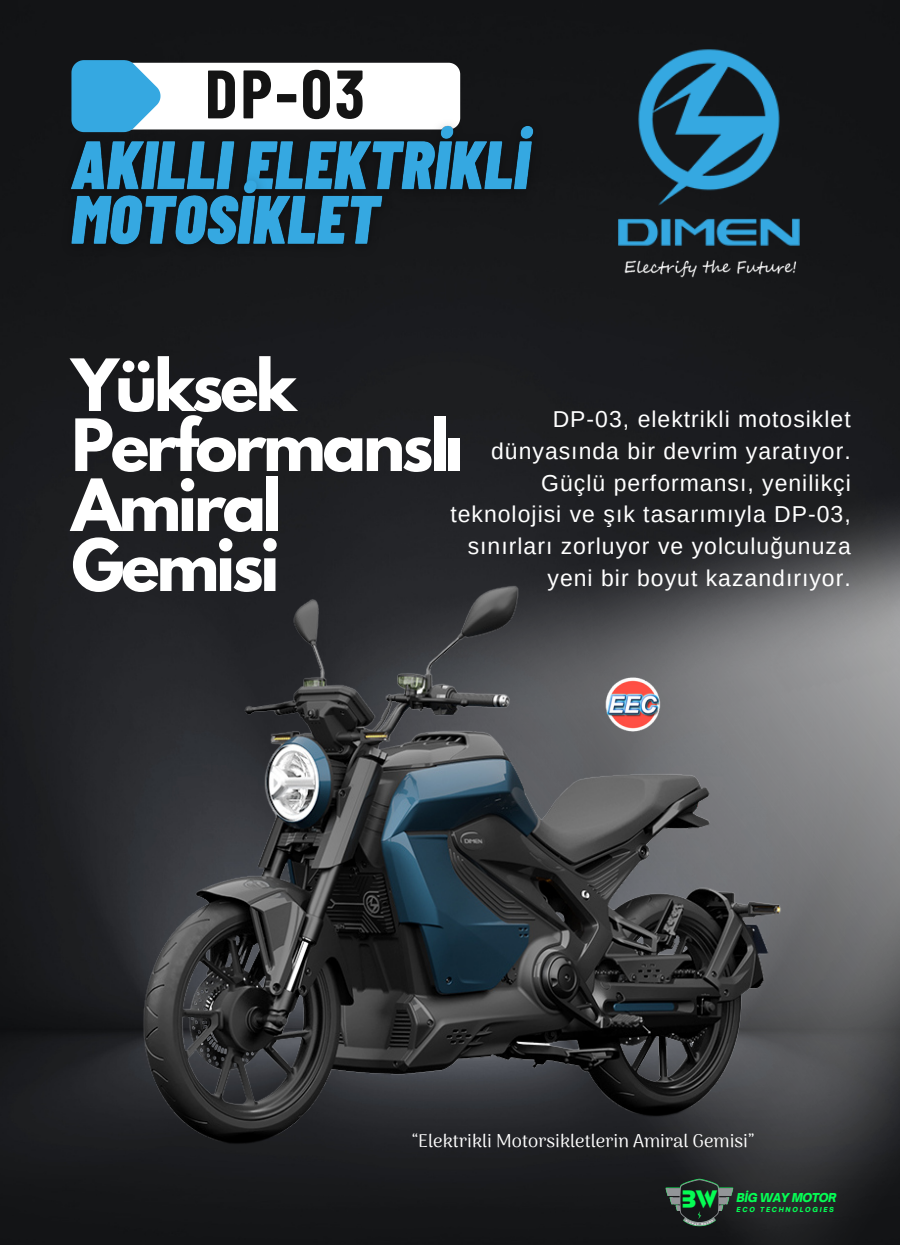
<style>
.page{position:relative;width:900px;height:1245px;background:#161719}
.page>*{position:absolute;margin:0;border:0;box-sizing:border-box;transform-origin:0 0}
.t1{font:700 68.38px "Barlow Condensed";color:#141414}
.t2{font:700 63.75px/60px "League Spartan";letter-spacing:-.05em;color:#fff}
.t3{font:26.25px "Stop";color:#05fd54}
.t4{font:23px/31.6px "Arimo";letter-spacing:.045em;color:#fff;text-align:right}
.t5{font:18.5px "Arima Madurai";color:#fff}
.t6{font:italic 900 11.75px "Open Sauce One";letter-spacing:-.03em;color:#05fd54}
.t7{font:italic 900 6.62px "Open Sauce One";letter-spacing:.265em;color:#05fd54}
</style>
<div class="page">
<img style="left:266px;top:225px;width:634px;height:1020px">
<img style="left:58px;top:484px;width:783px;height:761px">
<svg style="left:71px;top:60px;width:389px;height:50px"></svg>
<img style="left:600px;top:671px;width:66px;height:67px">
<img style="left:609px;top:36px;width:201px;height:222px">
<img style="left:53px;top:110px;width:499px;height:155px">
<img style="left:616px;top:233px;width:194px;height:61px">
<svg style="left:666px;top:1179px;width:67px;height:47px;background:#2f3634"></svg>
<p class="t1" style="left:205px;top:50px;width:161px">DP-03</p>
<p class="t2" style="left:71px;top:363px;width:393px">Yüksek<br>Performanslı<br>Amiral<br>Gemisi</p>
<h4 class="t4" style="left:450px;top:404px;width:402px">DP-03, elektrikli motosiklet dünyasında bir devrim yaratıyor.<br>Güçlü performansı, yenilikçi teknolojisi ve şık tasarımıyla DP-03, sınırları zorluyor ve yolculuğunuza yeni bir boyut kazandırıyor.</h4>
<p class="t5" style="left:412px;top:1130px;width:343px">“Elektrikli Motorsikletlerin Amiral Gemisi”</p>
<p class="t3" style="left:682px;top:1184px;width:37px">BW</p>
<p class="t6" style="left:737px;top:1190px;width:101px">BİG WAY MOTOR</p>
<p class="t7" style="left:737px;top:1206px;width:99px">ECO TECHNOLOGIES</p>
</div>
